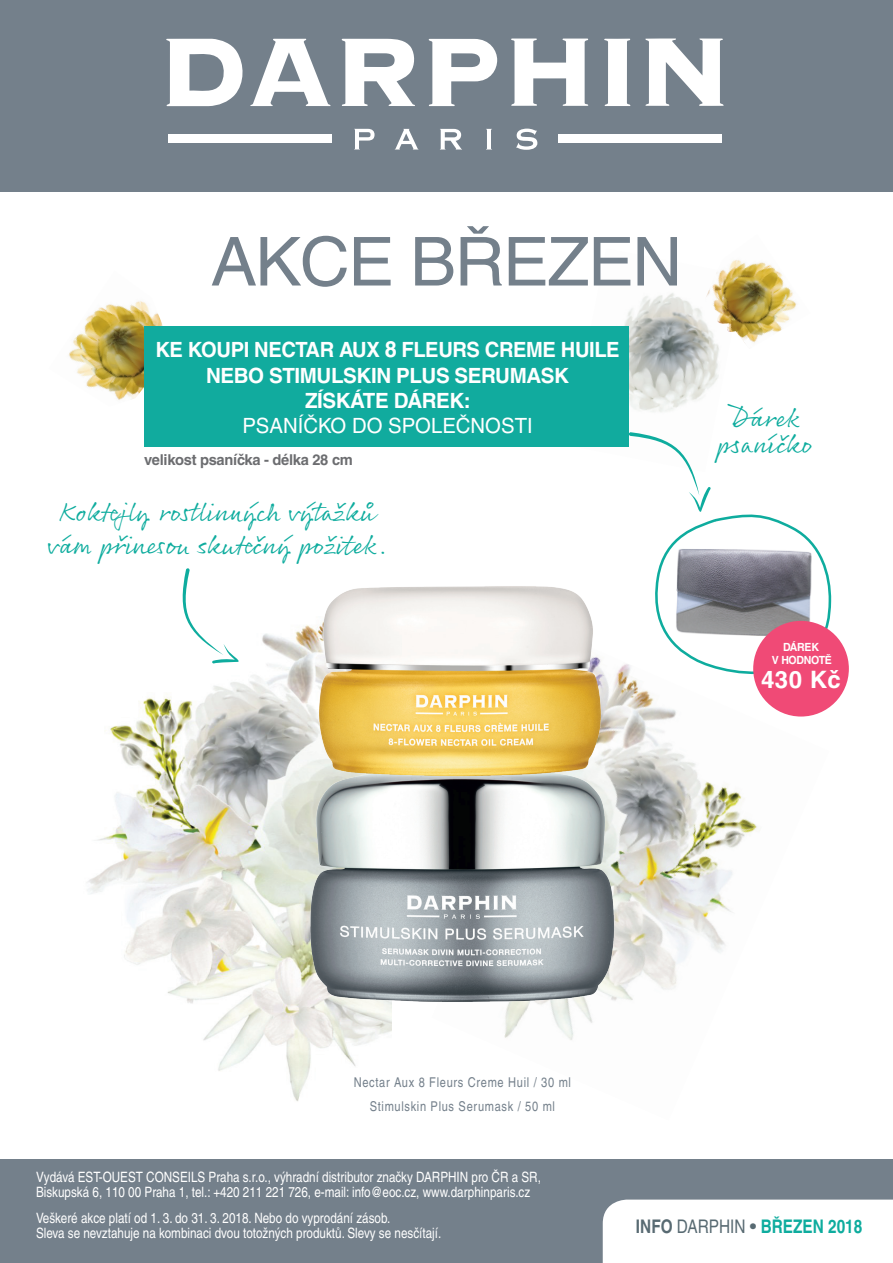
<style>
.page{position:relative;width:893px;height:1263px;background:#fff}
.page>*{position:absolute;margin:0;border:0;box-sizing:border-box;transform-origin:0 0}
.t1{font:condensed 67.5px "Helvetica CE";letter-spacing:-.02em;color:#74808b;scale:1.25 1}
.t2{font:27px/25.5px "Rollerscript Smooth";color:#0eac9e;text-align:center}
.t3{font:700 24px "Helvetica CE";color:#fff}
.t4{font:700 21px/25.5px "Helvetica CE";letter-spacing:-.02em;color:#fff;text-align:center;scale:.96 1}
.t5{font:condensed 21px "Helvetica CE";color:#fff;scale:1.18 1}
.t6{font:700 condensed 18.75px "Helvetica CE";color:#0eac9e}
.t7{font:700 15px "Helvetica CE";letter-spacing:-.02em;color:#6c6d70}
.t8{font:condensed 14.25px/14.9px "Helvetica CE";color:#fff}
.t9{font:condensed 13.5px/24.2px "Helvetica CE";letter-spacing:.05em;color:#74808b;text-align:center}
.t10{font:700 11.25px/13.2px "Helvetica CE";letter-spacing:-.03em;color:#fff;text-align:center;scale:.94 1}
.s1{font-size:22.5px}
.s2{color:#586a72}
.s3{font-weight:400;color:#586a72}
.s4{font-weight:400;font-stretch:normal;color:#586a72}
</style>
<div class="page">
<img style="left:87px;top:625px;width:226px;height:476px">
<img style="left:605px;top:664px;width:224px;height:336px">
<img style="left:568px;top:293px;width:151px;height:154px">
<img style="left:69px;top:301px;width:94px;height:99px">
<img style="left:705px;top:260px;width:92px;height:89px">
<div style="left:0;top:0;width:893px;height:191px;background:#74808b"></div>
<div style="left:0;top:1160px;width:893px;height:103px;background:#74808b"></div>
<svg style="left:645px;top:38px;width:79px;height:68px"></svg>
<svg style="left:511px;top:39px;width:78px;height:67px"></svg>
<svg style="left:604px;top:39px;width:27px;height:67px"></svg>
<svg style="left:341px;top:39px;width:74px;height:67px"></svg>
<svg style="left:166px;top:39px;width:165px;height:67px"></svg>
<svg style="left:428px;top:39px;width:69px;height:67px"></svg>
<svg style="left:354px;top:129px;width:21px;height:20px"></svg>
<svg style="left:395px;top:129px;width:23px;height:21px"></svg>
<svg style="left:440px;top:129px;width:22px;height:21px"></svg>
<svg style="left:486px;top:129px;width:6px;height:21px"></svg>
<svg style="left:516px;top:129px;width:21px;height:21px"></svg>
<div style="left:168px;top:134px;width:164px;height:9px;background:#fff"></div>
<div style="left:558px;top:134px;width:164px;height:9px;background:#fff"></div>
<div style="left:603px;top:1199px;width:290px;height:64px;background:#fff"></div>
<svg style="left:629px;top:432px;width:201px;height:247px"></svg>
<div style="left:753px;top:621px;width:96px;height:95px;background:#f04a76;border-radius:50%"></div>
<img style="left:306px;top:763px;width:313px;height:338px">
<img style="left:313px;top:586px;width:292px;height:198px">
<div style="left:144px;top:326px;width:485px;height:120px;background:#11ab9e"></div>
<svg style="left:177px;top:568px;width:64px;height:96px"></svg>
<h1 class="t1" style="left:211px;top:223px;width:379px">AKCE BŘEZEN</h1>
<h3 class="t4" style="left:155px;top:337px;width:485px">KE KOUPI NECTAR AUX <span class="s1">8</span> FLEURS CREME HUILE<br>NEBO STIMULSKIN PLUS SERUMASK<br>ZÍSKÁTE DÁREK:</h3>
<h3 class="t5" style="left:242px;top:414px;width:248px">PSANÍČKO DO SPOLEČNOSTI</h3>
<p class="t7" style="left:144px;top:452px;width:210px">velikost psaníčka - délka 28 cm</p>
<h2 class="t2" style="left:48px;top:494px;width:341px;line-height:33px">Koktejly rostlinných výtažků vám přinesou skutečný požitek.</h2>
<h2 class="t2" style="left:717px;top:404px;width:97px">Dárek psaníčko</h2>
<p class="t10" style="left:772px;top:640px;width:65px">DÁREK<br>V HODNOTĚ</p>
<h3 class="t3" style="left:761px;top:666px;width:81px">430 Kč</h3>
<p class="t9" style="left:354px;top:1070px;width:219px">Nectar Aux 8 Fleurs Creme Huil / 30 ml<br>Stimulskin Plus Serumask / 50 ml</p>
<p class="t8" style="left:36px;top:1170px;width:506px">Vydává EST-OUEST CONSEILS Praha s.r.o., výhradní distributor značky DARPHIN pro ČR a SR,<br>Biskupská 6, 110 00 Praha 1, tel.: +420 211 221 726, e-mail: info@eoc.cz, www.darphinparis.cz</p>
<p class="t8" style="left:36px;top:1210px;width:407px">Veškeré akce platí od 1. 3. do 31. 3. 2018. Nebo do vyprodání zásob.<br>Sleva se nevztahuje na kombinaci dvou totožných produktů. Slevy se nesčítají.</p>
<h3 class="t6" style="left:636px;top:1215px;width:228px"><span class="s2">INFO</span> <span class="s3">DARPHIN</span> <span class="s4">•</span> BŘEZEN 2018</h3>
</div>
